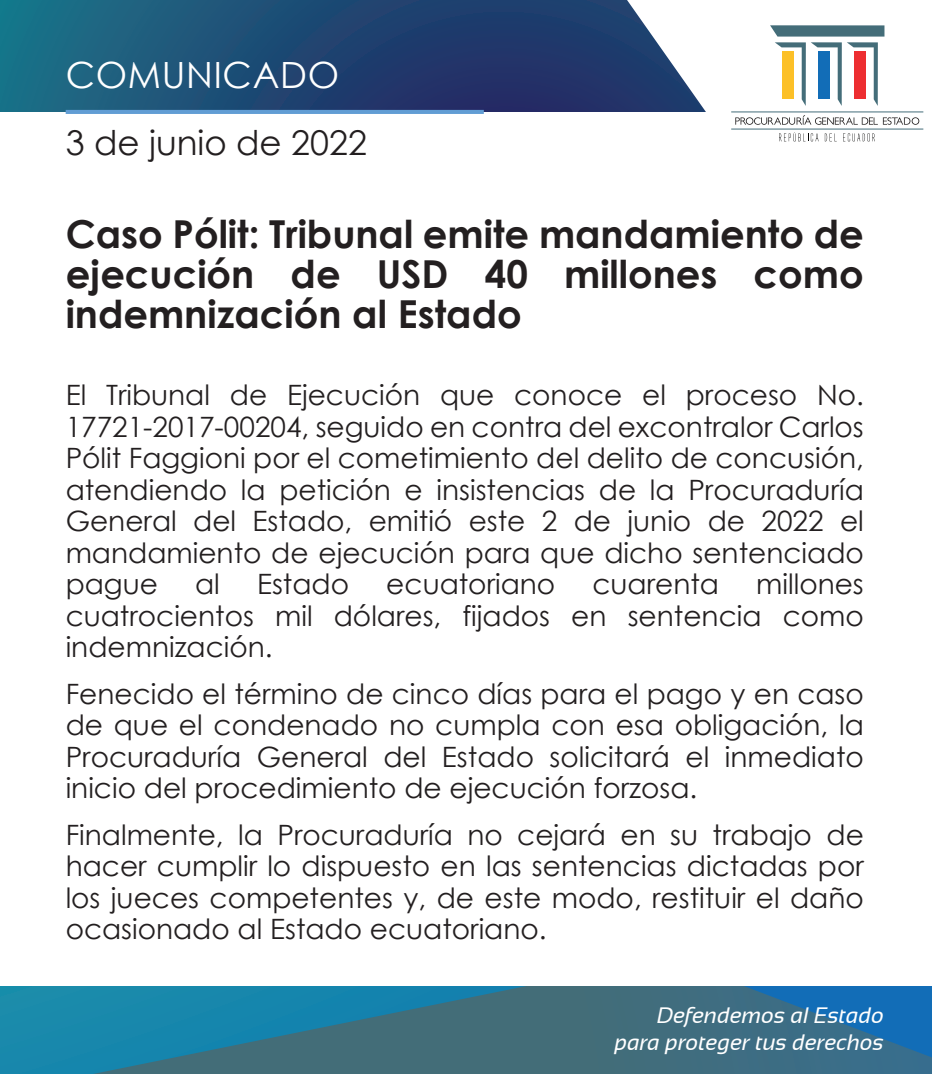
<style>
.page{position:relative;width:932px;height:1074px;background:#fff}
.page>*{position:absolute;margin:0;border:0;box-sizing:border-box;transform-origin:0 0}
.t1{font:700 38.5px/40.2px "Century Gothic";color:#231f20;text-align:justify}
.t2{font:36.14px "Century Gothic";letter-spacing:.02em;color:#fff}
.t3{font:34.12px "Century Gothic";color:#231f20}
.t4{font:28px/31.5px "Century Gothic";color:#231f20;text-align:justify}
.t5{font:italic 22.31px/26.7px "Sansation";color:#fff;text-align:right}
</style>
<div class="page">
<svg style="left:0;top:0;width:627px;height:112px;background:#1e4a74"></svg>
<svg style="left:80px;top:986px;width:852px;height:87px;background:#30738e"></svg>
<svg style="left:627px;top:0;width:297px;height:142px"></svg>
<svg style="left:770px;top:25px;width:114px;height:81px"></svg>
<div style="left:782px;top:51px;width:11px;height:47px;background:#fcc027"></div>
<div style="left:818px;top:51px;width:11px;height:47px;background:#126db7"></div>
<div style="left:854px;top:51px;width:11px;height:47px;background:#ed2e31"></div>
<svg style="left:735px;top:115px;width:184px;height:10px"></svg>
<hr style="left:731px;top:111px;width:192px;height:1px;background:#446d79">
<hr style="left:731px;top:129px;width:192px;height:1px;background:#446d79">
<svg style="left:779px;top:132px;width:39px;height:9px"></svg>
<svg style="left:824px;top:133px;width:12px;height:8px"></svg>
<svg style="left:843px;top:133px;width:31px;height:8px"></svg>
<hr style="left:66px;top:110px;width:418px;height:4px;background:#619dd4">
<p class="t2" style="left:66px;top:50px;width:275px">COMUNICADO</p>
<p class="t3" style="left:66px;top:119px;width:303px">3 de junio de 2022</p>
<h1 class="t1" style="left:66px;top:212px;width:799px">Caso Pólit: Tribunal emite mandamiento de ejecución de USD 40 millones como indemnización al Estado</h1>
<p class="t4" style="left:66px;top:379px;width:799px">El Tribunal de Ejecución que conoce el proceso No.<br>17721-2017-00204, seguido en contra del excontralor Carlos Pólit Faggioni por el cometimiento del delito de concusión, atendiendo la petición e insistencias de la Procuraduría General del Estado, emitió este 2 de junio de 2022 el mandamiento de ejecución para que dicho sentenciado pague</p>
<p class="t4" style="left:66px;top:568px;width:799px;text-indent:690px">millones cuatrocientos mil dólares, fijados en sentencia como indemnización.</p>
<p class="t4" style="left:66px;top:677px;width:799px">Fenecido el término de cinco días para el pago y en caso de que el condenado no cumpla con esa obligación, la Procuraduría General del Estado solicitará el inmediato inicio del procedimiento de ejecución forzosa.</p>
<p class="t4" style="left:66px;top:818px;width:799px">Finalmente, la Procuraduría no cejará en su trabajo de hacer cumplir lo dispuesto en las sentencias dictadas por los jueces competentes y, de este modo, restituir el daño ocasionado al Estado ecuatoriano.</p>
<p class="t4" style="left:195px;top:568px;width:26px">al</p>
<p class="t4" style="left:257px;top:568px;width:94px">Estado</p>
<p class="t4" style="left:386px;top:568px;width:170px">ecuatoriano</p>
<p class="t4" style="left:592px;top:568px;width:128px">cuarenta</p>
<p class="t5" style="left:614px;top:1001px;width:271px">Defendemos al Estado para proteger tus derechos</p>
</div>
